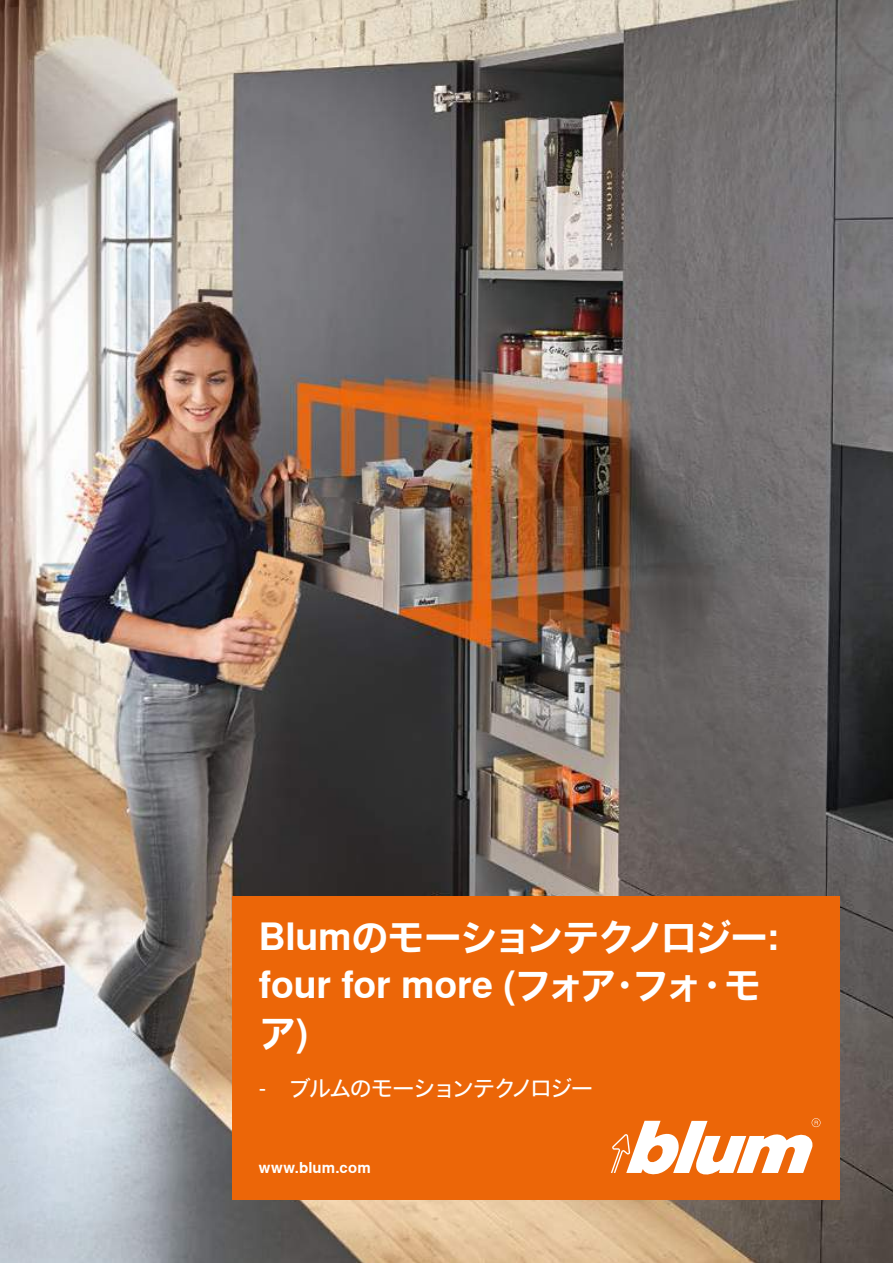
<style>
.page{position:relative;width:893px;height:1263px;background:#fff}
.page>*{position:absolute;margin:0;border:0;box-sizing:border-box;transform-origin:0 0}
.t1{font:700 37.5px/48px "Nimbus Sans Global";letter-spacing:-.03em;color:#fff}
.t2{font:22.5px "Nimbus Sans Global";letter-spacing:-.095em;color:#fff}
.t3{font:700 15px "Nimbus Sans Global";letter-spacing:.01em;color:#fff}
</style>
<div class="page">
<img style="left:0;top:0;width:893px;height:1263px">
<div style="left:232px;top:896px;width:607px;height:304px;background:#ec6608"></div>
<svg style="left:611px;top:1118px;width:209px;height:56px"></svg>
<p class="t1" style="left:259px;top:913px;width:546px">Blumのモーションテクノロジー：four for more (フォア・フォ・モア)</p>
<p class="t2" style="left:259px;top:1075px;width:336px">-　ブルムのモーションテクノロジー</p>
<p class="t3" style="left:259px;top:1159px;width:113px">www.blum.com</p>
</div>
